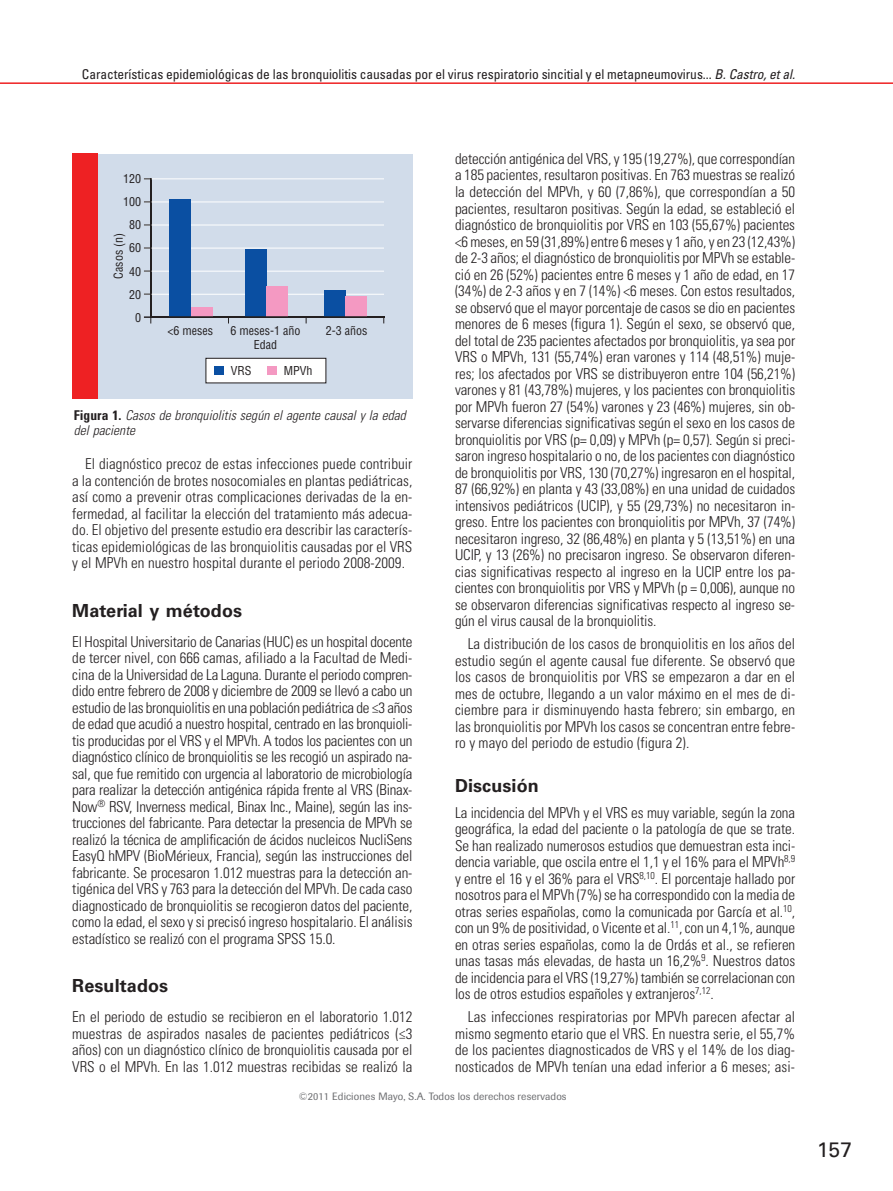
<style>
.page{position:relative;width:893px;height:1191px;background:#fff}
.page>*{position:absolute;margin:0;border:0;box-sizing:border-box;transform-origin:0 0}
.t1{font:21px "Univers LT Std";color:#231f20}
.t2{font:700 18px "Univers LT Std";letter-spacing:.005em;color:#231f20}
.t3{font:300 condensed 15px/16.5px "Univers LT Std";color:#231f20;text-align:justify}
.t4{font:condensed 13.5px "Univers LT Std";letter-spacing:-.005em;color:#231f20}
.t5{font:italic 300 condensed 13.5px/15px "Univers LT Std";letter-spacing:.005em;color:#231f20}
.t6{font:condensed 12px/23.1px "Helvetica LT Std";color:#231f20}
.t7{font:10.5px "Imago";letter-spacing:.01em;color:#6c6d70}
.s1{font-style:italic}
.s2{font-weight:700;font-style:normal}
</style>
<div class="page">
<hr style="left:0;top:82px;width:893px;height:2px;background:#ee2123">
<div style="left:72px;top:154px;width:340px;height:244px;background:#d1dcea"></div>
<div style="left:206px;top:358px;width:120px;height:25px;background:#fff"></div>
<div style="left:206px;top:358px;width:120px;height:25px;border:1px solid #231f20"></div>
<div style="left:214px;top:366px;width:10px;height:9px;background:#0a4fa2"></div>
<div style="left:267px;top:366px;width:10px;height:9px;background:#f499c2"></div>
<svg style="left:144px;top:178px;width:241px;height:145px"></svg>
<div style="left:72px;top:153px;width:26px;height:245px;background:#ee2123"></div>
<p class="t4" style="left:82px;top:68px;width:715px">Características epidemiológicas de las bronquiolitis causadas por el virus respiratorio sincitial y el metapneumovirus... <span class="s1">B. Castro, et al.</span></p>
<p class="t6" style="left:123px;top:169px;width:19px">120</p>
<p class="t6" style="left:123px;top:192px;width:19px">100</p>
<p class="t6" style="left:129px;top:238px;width:13px">60<br>40</p>
<p class="t6" style="left:129px;top:215px;width:13px">80</p>
<p class="t6" style="left:108px;top:278px;width:47px;rotate:-90deg">Casos (n)</p>
<p class="t6" style="left:129px;top:284px;width:13px">20</p>
<p class="t6" style="left:135px;top:307px;width:7px">0</p>
<p class="t6" style="left:168px;top:320px;width:47px">&lt;6 meses</p>
<p class="t6" style="left:231px;top:320px;width:71px">6 meses-1 año</p>
<p class="t6" style="left:326px;top:320px;width:43px">2-3 años</p>
<p class="t6" style="left:254px;top:335px;width:25px">Edad</p>
<p class="t6" style="left:231px;top:361px;width:22px">VRS</p>
<p class="t6" style="left:284px;top:361px;width:30px">MPVh</p>
<p class="t5" style="left:74px;top:408px;width:334px"><span class="s2">Figura 1.</span> Casos de bronquiolitis según el agente causal y la edad del paciente</p>
<p class="t3" style="left:72px;top:456px;width:342px;text-indent:13px">El diagnóstico precoz de estas infecciones puede contribuir a la contención de brotes nosocomiales en plantas pediátricas, así como a prevenir otras complicaciones derivadas de la en&shy;fermedad, al facilitar la elección del tratamiento más adecua&shy;do. El objetivo del presente estudio era describir las caracterís&shy;ticas epidemiológicas de las bronquiolitis causadas por el VRS y el MPVh en nuestro hospital durante el periodo 2008-2009.</p>
<p class="t2" style="left:72px;top:602px;width:171px">Material y métodos</p>
<p class="t3" style="left:72px;top:634px;width:342px">El Hospital Universitario de Canarias (HUC) es un hospital docente de tercer nivel, con 666 camas, afiliado a la Facultad de Medi&shy;cina de la Universidad de La Laguna. Durante el periodo compren&shy;dido entre febrero de 2008 y diciembre de 2009 se llevó a cabo un estudio de las bronquiolitis en una población pediátrica de ≤3 años de edad que acudió a nuestro hospital, centrado en las bronquioli&shy;tis producidas por el VRS y el MPVh. A todos los pacientes con un diagnóstico clínico de bronquiolitis se les recogió un aspirado na&shy;sal, que fue remitido con urgencia al laboratorio de microbiología para realizar la detección antigénica rápida frente al VRS (Binax-Now<sup>®</sup> RSV, Inverness medical, Binax Inc., Maine), según las ins&shy;trucciones del fabricante. Para detectar la presencia de MPVh se realizó la técnica de amplificación de ácidos nucleicos NucliSens EasyQ hMPV (BioMérieux, Francia), según las instrucciones del fabricante. Se procesaron 1.012 muestras para la detección an&shy;tigénica del VRS y 763 para la detección del MPVh. De cada caso diagnosticado de bronquiolitis se recogieron datos del paciente, como la edad, el sexo y si precisó ingreso hospitalario. El análisis estadístico se realizó con el programa SPSS 15.0.</p>
<p class="t2" style="left:72px;top:977px;width:97px">Resultados</p>
<p class="t3" style="left:72px;top:1009px;width:342px">En el periodo de estudio se recibieron en el laboratorio 1.012 muestras de aspirados nasales de pacientes pediátricos (≤3 años) con un diagnóstico clínico de bronquiolitis causada por el VRS o el MPVh. En las 1.012 muestras recibidas se realizó la</p>
<p class="t3" style="left:455px;top:151px;width:342px">detección antigénica del VRS, y 195 (19,27%), que correspondían a 185 pacientes, resultaron positivas. En 763 muestras se realizó la detección del MPVh, y 60 (7,86%), que correspondían a 50 pacientes, resultaron positivas. Según la edad, se estableció el diagnóstico de bronquiolitis por VRS en 103 (55,67%) pacientes &lt;6 meses, en 59 (31,89%) entre 6 meses y 1 año, y en 23 (12,43%) de 2-3 años; el diagnóstico de bronquiolitis por MPVh se estable&shy;ció en 26 (52%) pacientes entre 6 meses y 1 año de edad, en 17 (34%) de 2-3 años y en 7 (14%) &lt;6 meses. Con estos resultados, se observó que el mayor porcentaje de casos se dio en pacientes menores de 6 meses (figura 1). Según el sexo, se observó que, del total de 235 pacientes afectados por bronquiolitis, ya sea por VRS o MPVh, 131 (55,74%) eran varones y 114 (48,51%) muje&shy;res; los afectados por VRS se distribuyeron entre 104 (56,21%) varones y 81 (43,78%) mujeres, y los pacientes con bronquiolitis por MPVh fueron 27 (54%) varones y 23 (46%) mujeres, sin ob&shy;servarse diferencias significativas según el sexo en los casos de bronquiolitis por VRS (p= 0,09) y MPVh (p= 0,57). Según si preci&shy;saron ingreso hospitalario o no, de los pacientes con diagnóstico de bronquiolitis por VRS, 130 (70,27%) ingresaron en el hospital, 87 (66,92%) en planta y 43 (33,08%) en una unidad de cuidados intensivos pediátricos (UCIP), y 55 (29,73%) no necesitaron in&shy;greso. Entre los pacientes con bronquiolitis por MPVh, 37 (74%) necesitaron ingreso, 32 (86,48%) en planta y 5 (13,51%) en una UCIP, y 13 (26%) no precisaron ingreso. Se observaron diferen&shy;cias significativas respecto al ingreso en la UCIP entre los pa&shy;cientes con bronquiolitis por VRS y MPVh (p = 0,006), aunque no se observaron diferencias significativas respecto al ingreso se&shy;gún el virus causal de la bronquiolitis.</p>
<p class="t3" style="left:455px;top:636px;width:342px;text-indent:13px">La distribución de los casos de bronquiolitis en los años del estudio según el agente causal fue diferente. Se observó que los casos de bronquiolitis por VRS se empezaron a dar en el mes de octubre, llegando a un valor máximo en el mes de di&shy;ciembre para ir disminuyendo hasta febrero; sin embargo, en las bronquiolitis por MPVh los casos se concentran entre febre&shy;ro y mayo del periodo de estudio (figura 2).</p>
<p class="t2" style="left:455px;top:777px;width:85px">Discusión</p>
<p class="t3" style="left:455px;top:805px;width:342px">La incidencia del MPVh y el VRS es muy variable, según la zona geográfica, la edad del paciente o la patología de que se trate.<br>Se han realizado numerosos estudios que demuestran esta inci&shy;dencia variable, que oscila entre el 1,1 y el 16% para el MPVh<sup>8,9 </sup>y entre el 16 y el 36% para el VRS<sup>8,10</sup>. El porcentaje hallado por nosotros para el MPVh (7%) se ha correspondido con la media de otras series españolas, como la comunicada por García et al.<sup>10</sup>, con un 9% de positividad, o Vicente et al.<sup>11</sup>, con un 4,1%, aunque en otras series españolas, como la de Ordás et al., se refieren unas tasas más elevadas, de hasta un 16,2%<sup>9</sup>. Nuestros datos de incidencia para el VRS (19,27%) también se correlacionan con los de otros estudios españoles y extranjeros<sup>7,12</sup>.</p>
<p class="t3" style="left:455px;top:1009px;width:342px;text-indent:13px">Las infecciones respiratorias por MPVh parecen afectar al mismo segmento etario que el VRS. En nuestra serie, el 55,7% de los pacientes diagnosticados de VRS y el 14% de los diag&shy;nosticados de MPVh tenían una edad inferior a 6 meses; asi-</p>
<p class="t7" style="left:299px;top:1092px;width:269px">©2011 Ediciones Mayo, S.A. Todos los derechos reservados</p>
<h1 class="t1" style="left:817px;top:1139px;width:36px">157</h1>
</div>
